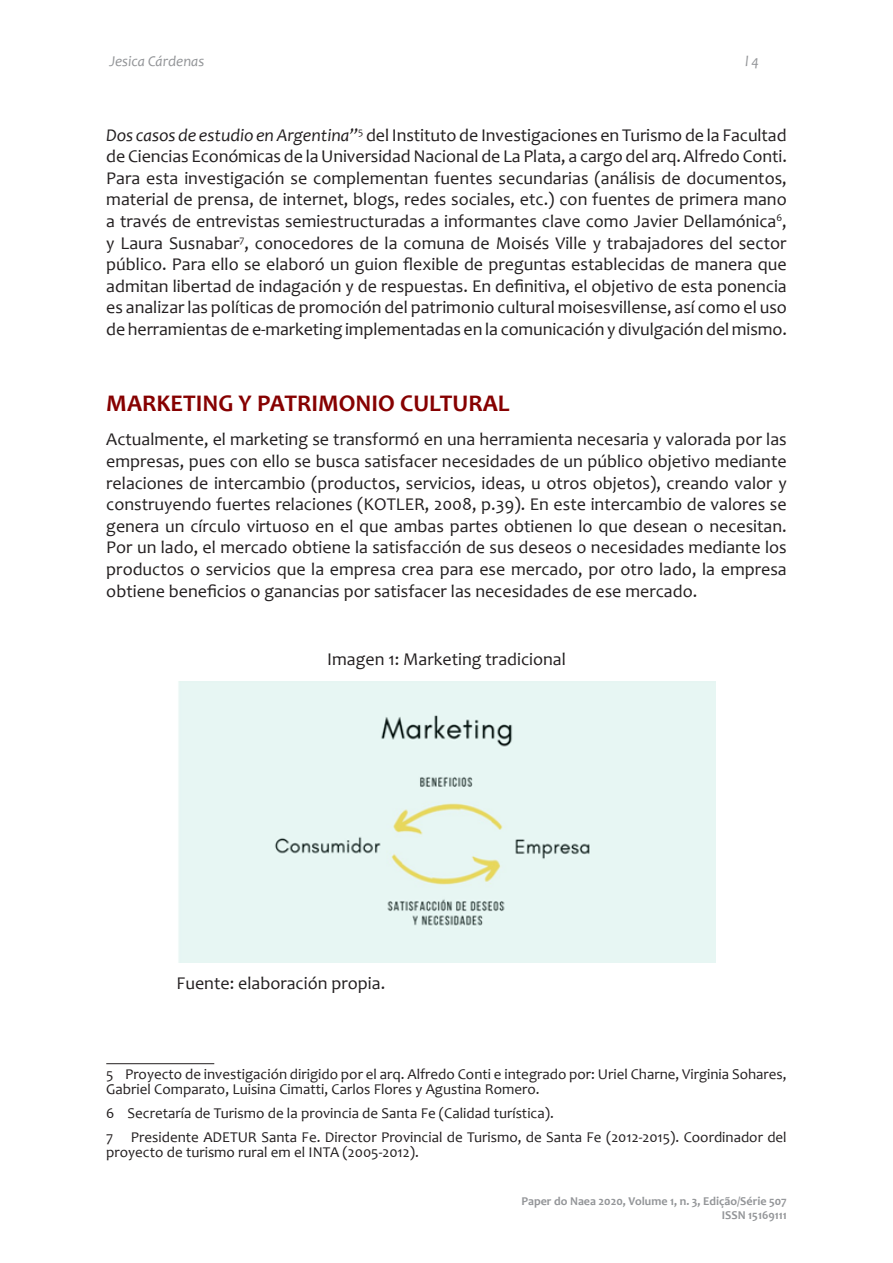
<style>
.page{position:relative;width:893px;height:1263px;background:#fff}
.page>*{position:absolute;margin:0;border:0;box-sizing:border-box;transform-origin:0 0}
.paragrafo{font:700 24px "Candara";color:#860101}
.paragrafo-2{font:18px/21.6px "Candara";color:#231f20;text-align:justify}
.t1{font:15px/15px "Candara";color:#231f20}
.t2{font:italic 15px "Candara";color:#939598}
.t3{font:700 12px/14.4px "Candara";color:#939598;text-align:right}
.s1{font-style:italic}
</style>
<div class="page">
<div style="left:178px;top:682px;width:538px;height:281px;background:#e7f6f3"></div>
<hr style="left:106px;top:1063px;width:108px;height:1px;background:#231f20">
<p class="t2" style="left:109px;top:52px;width:96px">Jesica Cárdenas</p>
<p class="t2" style="left:745px;top:52px;width:16px">l 4</p>
<p class="paragrafo-2" style="left:106px;top:124px;width:682px"><span class="s1">Dos casos de estudio en Argentina”</span><sup>5</sup> del Instituto de Investigaciones en Turismo de la Facultad de Ciencias Económicas de la Universidad Nacional de La Plata, a cargo del arq. Alfredo Conti.<br>Para esta investigación se complementan fuentes secundarias (análisis de documentos, material de prensa, de internet, blogs, redes sociales, etc.) con fuentes de primera mano a través de entrevistas semiestructuradas a informantes clave como Javier Dellamónica<sup>6</sup>, y Laura Susnabar<sup>7</sup>, conocedores de la comuna de Moisés Ville y trabajadores del sector público. Para ello se elaboró un guion flexible de preguntas establecidas de manera que admitan libertad de indagación y de respuestas. En definitiva, el objetivo de esta ponencia es analizar las políticas de promoción del patrimonio cultural moisesvillense, así como el uso de herramientas de e-marketing implementadas en la comunicación y divulgación del mismo.</p>
<p class="paragrafo" style="left:106px;top:388px;width:405px">MARKETING Y PATRIMONIO CULTURAL</p>
<p class="paragrafo-2" style="left:106px;top:428px;width:682px">Actualmente, el marketing se transformó en una herramienta necesaria y valorada por las empresas, pues con ello se busca satisfacer necesidades de un público objetivo mediante relaciones de intercambio (productos, servicios, ideas, u otros objetos), creando valor y construyendo fuertes relaciones (KOTLER, 2008, p.39). En este intercambio de valores se genera un círculo virtuoso en el que ambas partes obtienen lo que desean o necesitan.<br>Por un lado, el mercado obtiene la satisfacción de sus deseos o necesidades mediante los productos o servicios que la empresa crea para ese mercado, por otro lado, la empresa obtiene beneficios o ganancias por satisfacer las necesidades de ese mercado.</p>
<p class="paragrafo-2" style="left:327px;top:648px;width:240px">Imagen 1: Marketing tradicional</p>
<p class="paragrafo-2" style="left:177px;top:972px;width:210px">Fuente: elaboración propia.</p>
<p class="t1" style="left:106px;top:1066px;width:682px">5 Proyecto de investigación dirigido por el arq. Alfredo Conti e integrado por: Uriel Charne, Virginia Sohares,<br>Gabriel Comparato, Luisina Cimatti, Carlos Flores y Agustina Romero.</p>
<p class="t1" style="left:106px;top:1105px;width:449px">6 Secretaría de Turismo de la provincia de Santa Fe (Calidad turística).</p>
<p class="t1" style="left:106px;top:1129px;width:682px">7 Presidente ADETUR Santa Fe. Director Provincial de Turismo, de Santa Fe (2012-2015). Coordinador del proyecto de turismo rural em el INTA (2005-2012).</p>
<p class="t3" style="left:521px;top:1193px;width:267px">Paper do Naea 2020, Volume 1, n. 3, Edição/Série 507<br>ISSN 15169111</p>
</div>
